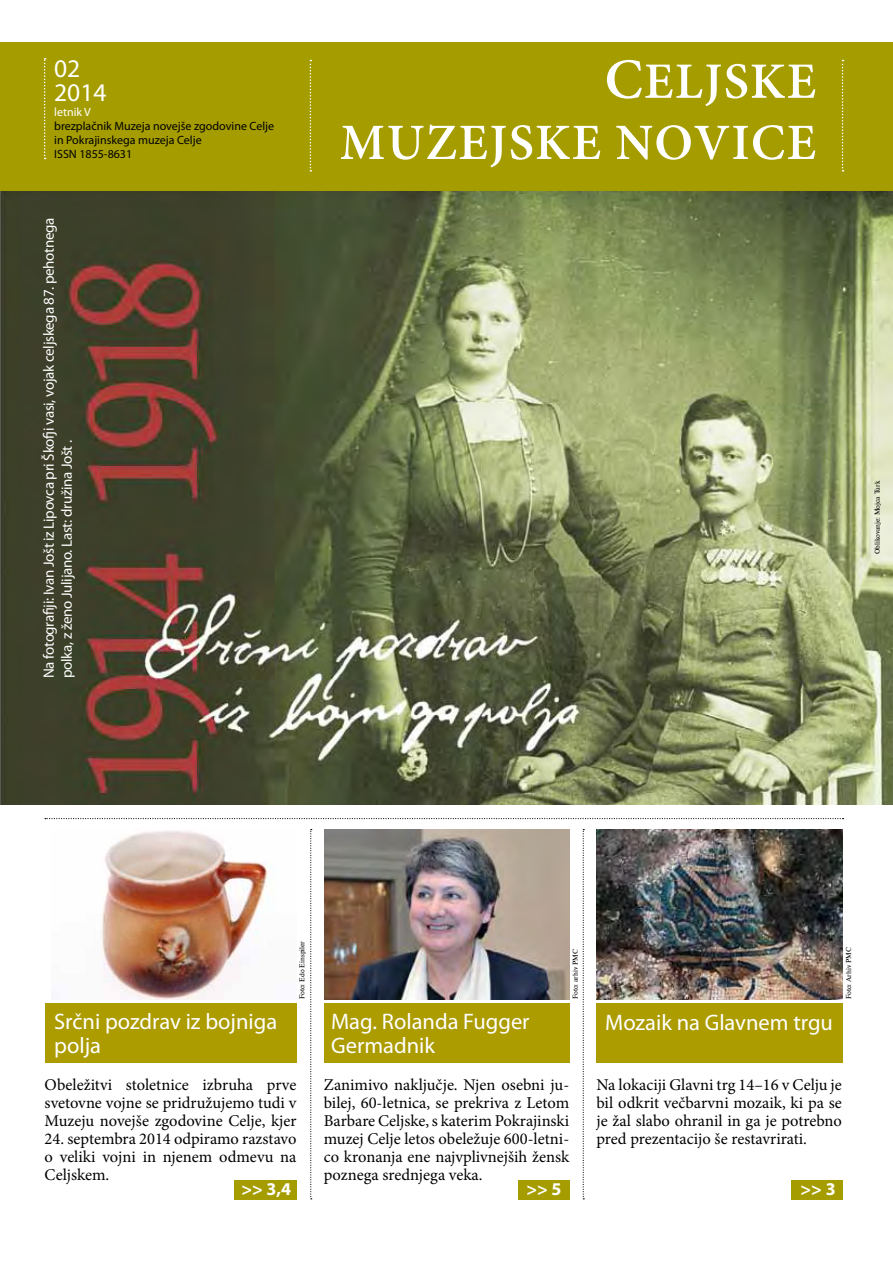
<style>
.page{position:relative;width:893px;height:1263px;background:#fff}
.page>*{position:absolute;margin:0;border:0;box-sizing:border-box;transform-origin:0 0}
.t1{font:600 51px/61.2px "Minion Pro";letter-spacing:.03em;color:#fff;text-align:right}
.t2{font:25.5px/24px "Myriad Pro";color:#fff}
.t3{font:22.5px/24px "Myriad Pro";color:#fff}
.t4{font:700 18px "Myriad Pro";color:#fff}
.t5{font:16.5px/18px "Minion Pro";color:#000;text-align:justify}
.t6{font:15px/18px "Myriad Pro";letter-spacing:-.02em;color:#fff}
.t7{font:12px/14.2px "Myriad Pro";color:#000}
.t8{font:12px "Myriad Pro";color:#fff}
.t9{font:7.5px "Nimbus Rom D";color:#000}
.s1{font-size:57px}
</style>
<div class="page">
<img style="left:0;top:191px;width:893px;height:614px">
<div style="left:45px;top:1003px;width:252px;height:60px;background:#ac9c00"></div>
<div style="left:596px;top:1003px;width:247px;height:60px;background:#ac9c00"></div>
<div style="left:324px;top:1003px;width:245px;height:60px;background:#ac9c00"></div>
<div style="left:234px;top:1180px;width:63px;height:19px;background:#a59d00"></div>
<div style="left:519px;top:1180px;width:51px;height:19px;background:#a59d00"></div>
<div style="left:792px;top:1180px;width:51px;height:19px;background:#a59d00"></div>
<svg style="left:45px;top:818px;width:799px;height:1px"></svg>
<svg style="left:310px;top:829px;width:2px;height:370px"></svg>
<svg style="left:583px;top:829px;width:1px;height:370px"></svg>
<img style="left:596px;top:829px;width:247px;height:170px">
<div style="left:0;top:43px;width:893px;height:148px;background:#a59d00"></div>
<svg style="left:44px;top:58px;width:2px;height:101px"></svg>
<svg style="left:310px;top:60px;width:1px;height:112px"></svg>
<img style="left:324px;top:829px;width:246px;height:170px">
<svg style="left:841px;top:60px;width:3px;height:112px"></svg>
<img style="left:101px;top:831px;width:168px;height:168px">
<h2 class="t2" style="left:54px;top:56px;width:54px">02<br>2014</h2>
<p class="t8" style="left:54px;top:105px;width:38px">letnik V</p>
<p class="t7" style="left:54px;top:119px;width:221px">brezplačnik Muzeja novejše zgodovine Celje in Pokrajinskega muzeja Celje<br>ISSN 1855-8631</p>
<p class="t6" style="left:40px;top:678px;width:462px;rotate:-90deg">Na fotografiji: Ivan Jošt iz Lipovca pri Škofji vasi, vojak celjskega 87. pehotnega polka, z ženo Julijano. Last: družina Jošt .</p>
<h1 class="t1" style="left:340px;top:51px;width:478px"><span class="s1">C</span>ELJSKE<br>MUZEJSKE NOVICE</h1>
<p class="t9" style="left:873px;top:554px;width:75px;rotate:-90deg">Oblikovanje: Mojca Turk</p>
<p class="t9" style="left:298px;top:999px;width:60px;rotate:-90deg">Foto: Edo Einspiler</p>
<p class="t9" style="left:571px;top:999px;width:52px;rotate:-90deg">Foto: arhiv PMC</p>
<p class="t9" style="left:844px;top:999px;width:54px;rotate:-90deg">Foto: Arhiv PMC</p>
<h3 class="t3" style="left:54px;top:1010px;width:224px">Srčni pozdrav iz bojniga polja</h3>
<h3 class="t3" style="left:331px;top:1010px;width:200px">Mag. Rolanda Fugger<br>Germadnik</h3>
<p class="t5" style="left:324px;top:1076px;width:247px">Zanimivo naključje. Njen osebni ju&shy;bilej, 60-letnica, se prekriva z Letom Barbare Celjske, s katerim Pokrajinski muzej Celje letos obeležuje 600-letni&shy;co kronanja ene najvplivnejših žensk poznega srednjega veka.</p>
<p class="t5" style="left:596px;top:1076px;width:247px">Na lokaciji Glavni trg 14–16 v Celju je bil odkrit večbarvni mozaik, ki pa se je žal slabo ohranil in ga je potrebno pred prezentacijo še restavrirati.</p>
<h3 class="t3" style="left:605px;top:1011px;width:229px">Mozaik na Glavnem trgu</h3>
<p class="t5" style="left:45px;top:1076px;width:253px">Obeležitvi stoletnice izbruha prve svetovne vojne se pridružujemo tudi v Muzeju novejše zgodovine Celje, kjer</p>
<p class="t5" style="left:45px;top:1130px;width:253px">24. septembra 2014 odpiramo razstavo o veliki vojni in njenem odmevu na Celjskem.</p>
<p class="t4" style="left:241px;top:1178px;width:51px">&gt;&gt; 3,4</p>
<p class="t4" style="left:526px;top:1178px;width:37px">&gt;&gt; 5</p>
<p class="t4" style="left:801px;top:1178px;width:37px">&gt;&gt; 3</p>
</div>
